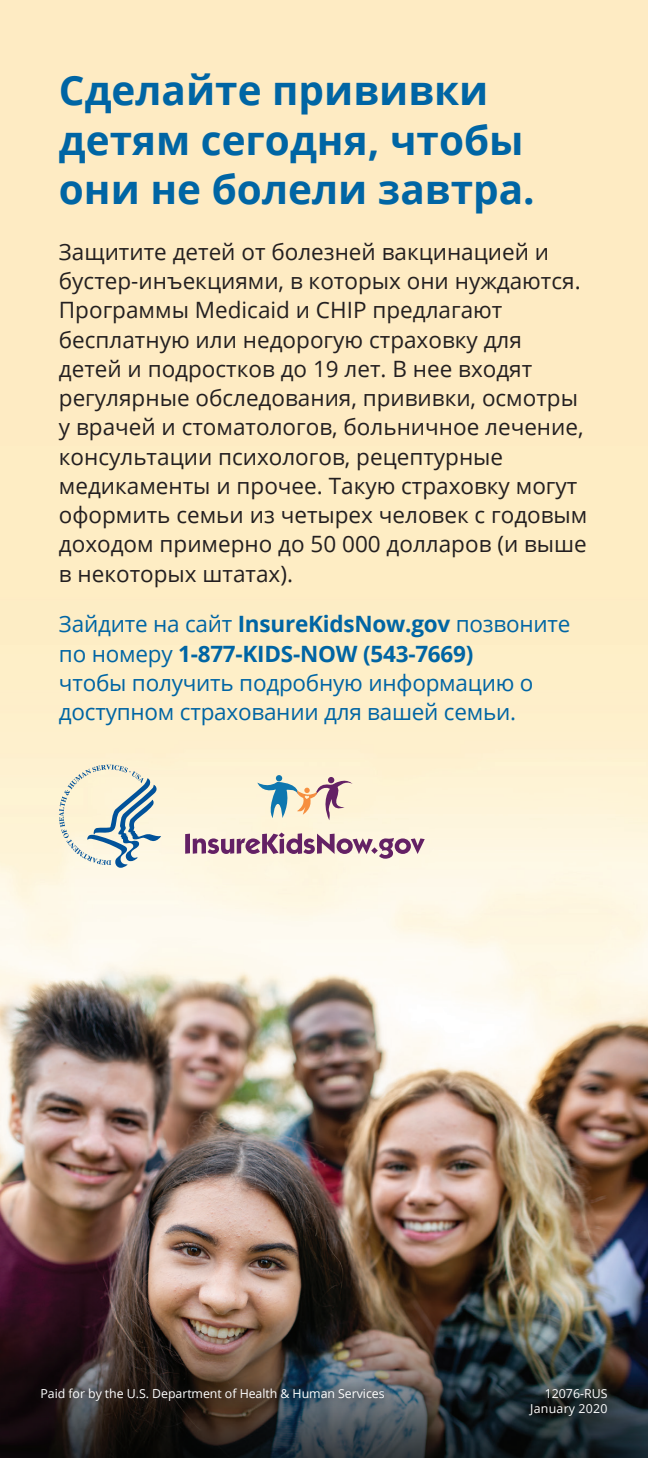
<style>
.page{position:relative;width:648px;height:1458px;background:#feebc3}
.page>*{position:absolute;margin:0;border:0;box-sizing:border-box;transform-origin:0 0}
.t1{font:700 40.5px/49.5px "Open Sans";color:#0065a4}
.t2{font:22.5px/29.2px "Open Sans";color:#231f20}
.t3{font:22.5px/29.2px "Open Sans";letter-spacing:-.01em;color:#0065a4}
.body{font:12.38px "Open Sans";letter-spacing:-.005em;color:#fff}
.body-2{font:12.38px/14.8px "Open Sans";letter-spacing:.02em;color:#fff;text-align:right}
.s1{font-weight:700}
</style>
<div class="page">
<img style="left:0;top:741px;width:648px;height:717px">
<svg style="left:428px;top:1378px;width:190px;height:49px;background:#222b2f"></svg>
<svg style="left:59px;top:765px;width:102px;height:104px"></svg>
<svg style="left:257px;top:775px;width:96px;height:45px;background:#d2cdc1"></svg>
<div style="left:185px;top:834px;width:5px;height:20px;background:#642165"></div>
<svg style="left:193px;top:833px;width:232px;height:26px;background:#c6a8b2"></svg>
<svg style="left:30px;top:1378px;width:365px;height:34px;background:#3a3839"></svg>
<h1 class="t1" style="left:59px;top:65px;width:477px">Сделайте прививки детям сегодня, чтобы они не болели завтра.</h1>
<p class="t2" style="left:59px;top:236px;width:530px">Защитите детей от болезней вакцинацией и бустер-инъекциями, в которых они нуждаются.<br>Программы Medicaid и CHIP предлагают бесплатную или недорогую страховку для детей и подростков до 19 лет. В нее входят регулярные обследования, прививки, осмотры у врачей и стоматологов, больничное лечение, консультации психологов, рецептурные медикаменты и прочее. Такую страховку могут оформить семьи из четырех человек с годовым доходом примерно до 50 000 долларов (и выше в некоторых штатах).</p>
<p class="t3" style="left:59px;top:609px;width:513px">Зайдите на сайт <span class="s1">InsureKidsNow.gov</span> позвоните по номеру <span class="s1">1-877-KIDS-NOW (543-7669)<br></span>чтобы получить подробную информацию о доступном страховании для вашей семьи.</p>
<p class="body" style="left:40px;top:1385px;width:346px">Paid for by the U.S. Department of Health &amp; Human Services</p>
<p class="body-2" style="left:530px;top:1386px;width:79px">12076-RUS<br>January 2020</p>
</div>
